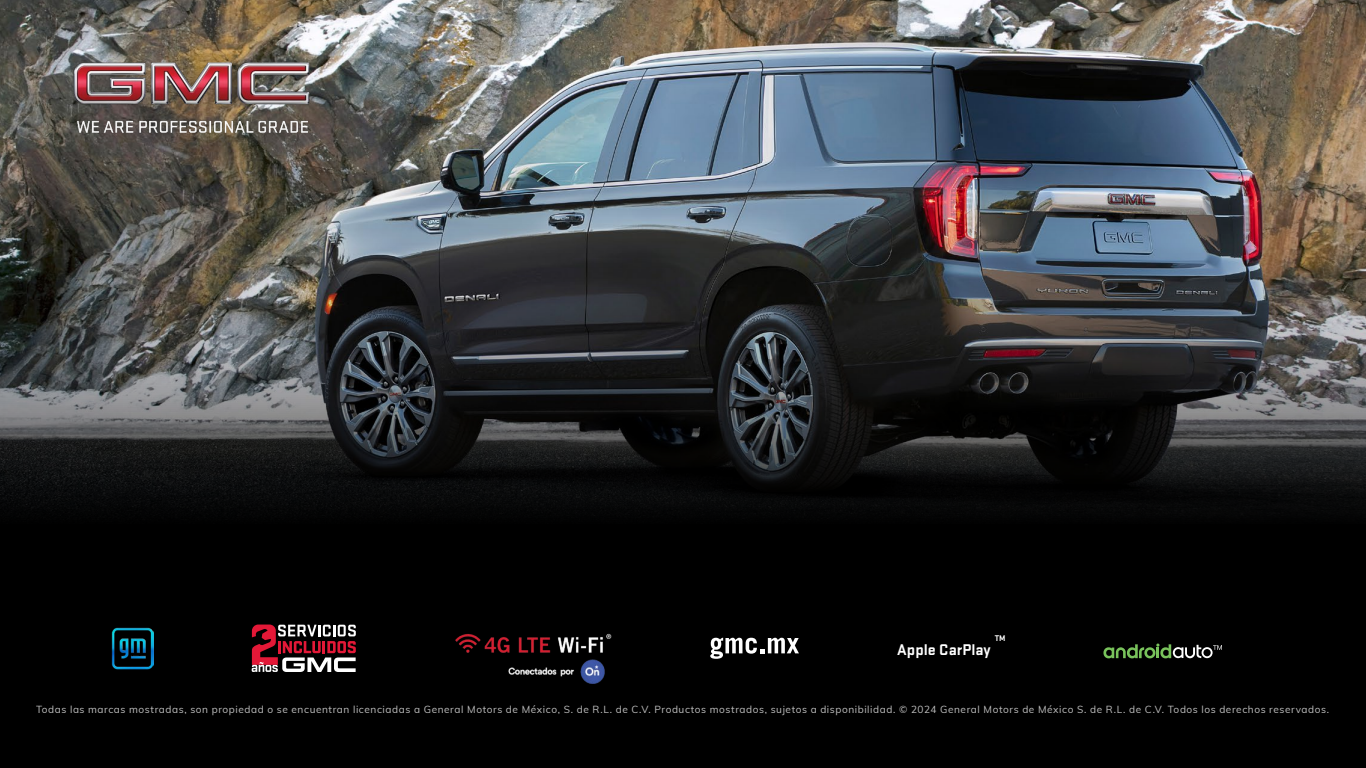
<style>
.page{position:relative;width:1366px;height:768px;background:#000}
.page>*{position:absolute;margin:0;border:0;box-sizing:border-box;transform-origin:0 0}
.t1{font:700 16.1px "Stratum GMC";color:#fff}
.t2{font:10.1px "Muli";letter-spacing:.055em;color:#fff}
.t3{font:700 8.6px "Stratum GMC";color:#fff}
</style>
<div class="page">
<img style="left:0;top:0;width:1366px;height:516px">
<img style="left:112px;top:627px;width:41px;height:42px">
<svg style="left:252px;top:625px;width:104px;height:47px"></svg>
<svg style="left:710px;top:638px;width:89px;height:21px"></svg>
<svg style="left:1103px;top:644px;width:119px;height:14px"></svg>
<img style="left:2px;top:20px;width:379px;height:155px">
<img style="left:455px;top:633px;width:156px;height:51px">
<p class="t3" style="left:995px;top:633px;width:12px">TM</p>
<h1 class="t1" style="left:897px;top:638px;width:95px">Apple CarPlay</h1>
<p class="t2" style="left:36px;top:702px;width:1295px">Todas las marcas mostradas, son propiedad o se encuentran licenciadas a General Motors de México, S. de R.L. de C.V. Productos mostrados, sujetos a disponibilidad. © 2024 General Motors de México S. de R.L. de C.V. Todos los derechos reservados.</p>
</div>
